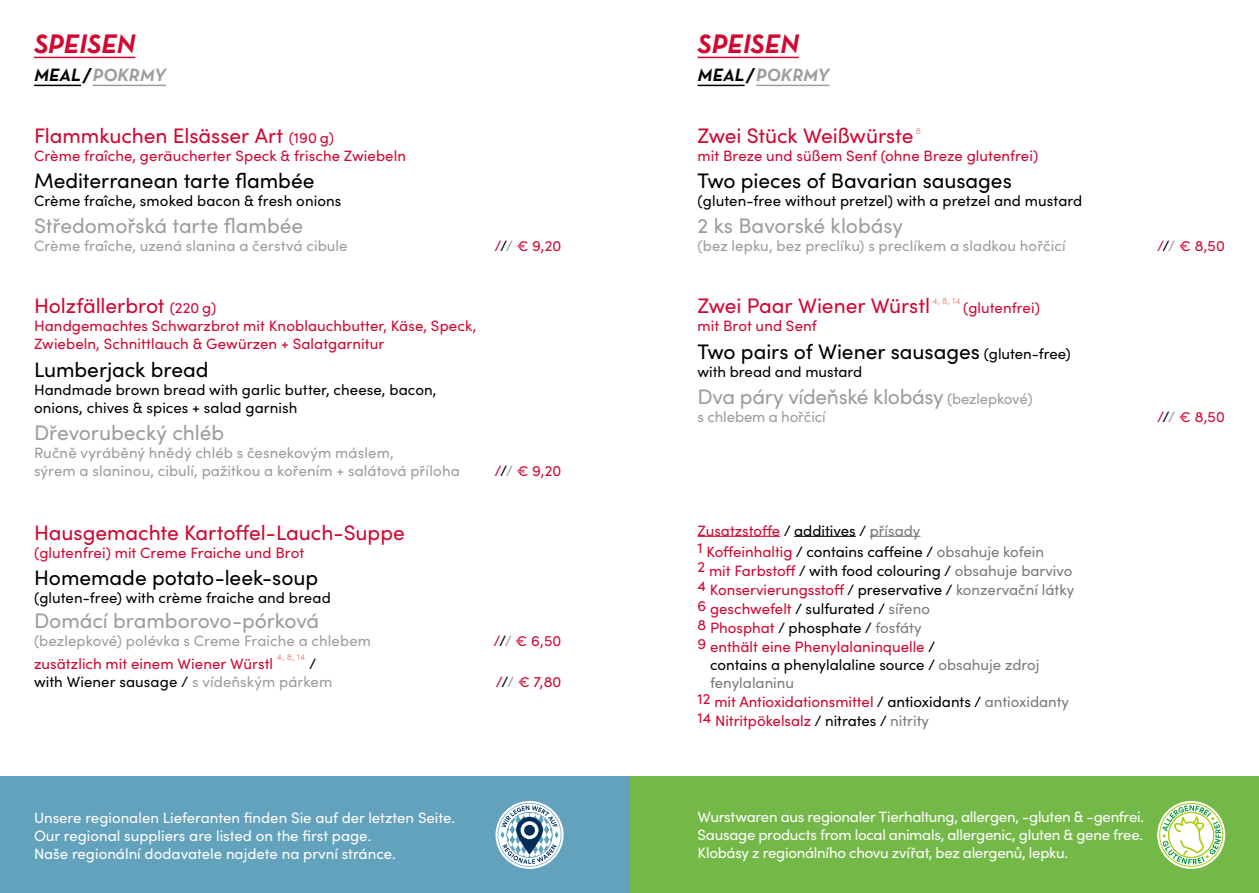
<style>
.page{position:relative;width:1259px;height:893px;background:#fff}
.page>*{position:absolute;margin:0;border:0;box-sizing:border-box;transform-origin:0 0}
.t1{font:27px "Neutra Text Bold Italic Alt";color:#d00832}
.t2{font:21px "Sofia Pro";letter-spacing:-.005em;color:#000}
.t3{font:21px "Sofia Pro";letter-spacing:-.005em;color:#d00832}
.t4{font:21px "Sofia Pro";letter-spacing:-.005em;color:#9d9d9c}
.t5{font:18px "Neutra Text Bold Italic Alt";color:#9d9d9c}
.t6{font:15px/18px "Sofia Pro";color:#d00832}
.t7{font:15px/18px "Sofia Pro";color:#000}
.t8{font:15px/18px "Sofia Pro";color:#fff;text-align:justify}
.t9{font:15px/18px "Sofia Pro";letter-spacing:.005em;color:#9d9d9c}
.t10{font:15px "Sofia Pro";color:#7c7b7b}
.t11{font:9px "Sofia Pro";color:#e9958c}
.s1{color:#000}
.s2{font-size:15px}
.s3{color:#9d9d9c}
.s4{color:#d00832}
.s5{color:#7c7b7b}
</style>
<div class="page">
<div style="left:0;top:777px;width:629px;height:116px;background:#63a2bc"></div>
<div style="left:629px;top:777px;width:630px;height:116px;background:#74b848"></div>
<svg style="left:1157px;top:801px;width:68px;height:68px"></svg>
<svg style="left:1159px;top:803px;width:64px;height:64px;background:#c8e3b1"></svg>
<div style="left:1168px;top:812px;width:46px;height:46px;border:1px solid #afca0b;border-radius:50%"></div>
<svg style="left:495px;top:801px;width:68px;height:68px"></svg>
<svg style="left:497px;top:803px;width:64px;height:64px"></svg>
<hr style="left:697px;top:57px;width:102px;height:1px;background:#d00832">
<hr style="left:697px;top:85px;width:47px;height:1px;background:#000">
<hr style="left:756px;top:85px;width:73px;height:1px;background:#9d9d9c">
<hr style="left:34px;top:57px;width:101px;height:1px;background:#d00832">
<hr style="left:34px;top:85px;width:47px;height:1px;background:#000">
<hr style="left:93px;top:85px;width:73px;height:1px;background:#9d9d9c">
<hr style="left:697px;top:536px;width:83px;height:1px;background:#d00832">
<hr style="left:794px;top:536px;width:62px;height:1px;background:#000">
<hr style="left:869px;top:536px;width:51px;height:1px;background:#7c7b7b">
<h1 class="t1" style="left:34px;top:27px;width:103px">SPEISEN</h1>
<p class="t5" style="left:34px;top:64px;width:133px"><span class="s1">MEAL /</span> POKRMY</p>
<h2 class="t3" style="left:34px;top:120px;width:302px">Flammkuchen Elsässer Art <span class="s2">(190 g)</span></h2>
<p class="t6" style="left:34px;top:146px;width:373px">Crème fraîche, geräucherter Speck &amp; frische Zwiebeln</p>
<h2 class="t2" style="left:34px;top:165px;width:282px">Mediterranean tarte flambée</h2>
<p class="t7" style="left:34px;top:191px;width:309px">Crème fraîche, smoked bacon &amp; fresh onions</p>
<h2 class="t4" style="left:34px;top:211px;width:271px">Středomořská tarte flambée</h2>
<p class="t9" style="left:34px;top:236px;width:315px">Crème fraîche, uzená slanina a čerstvá cibule</p>
<p class="t6" style="left:494px;top:236px;width:68px">/<span class="s1">/</span><span class="s3">/</span> € 9,20</p>
<h2 class="t3" style="left:34px;top:291px;width:184px">Holzfällerbrot <span class="s2">(220 g)</span></h2>
<p class="t6" style="left:34px;top:316px;width:444px">Handgemachtes Schwarzbrot mit Knoblauchbutter, Käse, Speck,<br>Zwiebeln, Schnittlauch &amp; Gewürzen + Salatgarnitur</p>
<h2 class="t2" style="left:34px;top:354px;width:176px">Lumberjack bread</h2>
<p class="t7" style="left:34px;top:380px;width:404px">Handmade brown bread with garlic butter, cheese, bacon, onions, chives &amp; spices + salad garnish</p>
<h2 class="t4" style="left:34px;top:417px;width:192px">Dřevorubecký chléb</h2>
<p class="t9" style="left:34px;top:443px;width:427px">Ručně vyráběný hnědý chléb s česnekovým máslem,<br>sýrem a slaninou, cibulí, pažitkou a kořením + salátová příloha</p>
<p class="t6" style="left:494px;top:461px;width:68px">/<span class="s1">/</span><span class="s3">/</span> € 9,20</p>
<h2 class="t3" style="left:34px;top:517px;width:372px">Hausgemachte Kartoffel-Lauch-Suppe</h2>
<p class="t6" style="left:34px;top:543px;width:272px">(glutenfrei) mit Creme Fraiche und Brot</p>
<h2 class="t2" style="left:34px;top:562px;width:286px">Homemade potato-leek-soup</h2>
<p class="t7" style="left:34px;top:588px;width:298px">(gluten-free) with crème fraiche and bread</p>
<h2 class="t4" style="left:34px;top:606px;width:287px">Domácí bramborovo-pórková</h2>
<p class="t9" style="left:34px;top:631px;width:338px">(bezlepkové) polévka s Creme Fraiche a chlebem</p>
<p class="t6" style="left:493px;top:631px;width:69px">/<span class="s1">/</span><span class="s3">/</span> € 6,50</p>
<p class="t6" style="left:34px;top:654px;width:241px">zusätzlich mit einem Wiener Würstl</p>
<p class="t11" style="left:277px;top:650px;width:30px">4, 8, 14</p>
<p class="t7" style="left:34px;top:654px;width:300px;text-indent:275px">/ with Wiener sausage / <span class="s3">s vídeňským párkem</span></p>
<p class="t6" style="left:496px;top:672px;width:67px">/<span class="s1">/</span><span class="s3">/</span> € 7,80</p>
<p class="t8" style="left:34px;top:808px;width:423px;text-align:left">Unsere regionalen Lieferanten finden Sie auf der letzten Seite.<br>Our regional suppliers are listed on the first page.<br>Naše regionální dodavatele najdete na první stránce.</p>
<h1 class="t1" style="left:697px;top:27px;width:103px">SPEISEN</h1>
<p class="t5" style="left:697px;top:64px;width:133px"><span class="s1">MEAL /</span> POKRMY</p>
<h2 class="t3" style="left:697px;top:120px;width:217px">Zwei Stück Weißwürste</h2>
<p class="t11" style="left:916px;top:124px;width:7px">8</p>
<p class="t6" style="left:697px;top:146px;width:342px">mit Breze und süßem Senf (ohne Breze glutenfrei)</p>
<h2 class="t2" style="left:697px;top:165px;width:316px">Two pieces of Bavarian sausages</h2>
<p class="t7" style="left:697px;top:191px;width:386px">(gluten-free without pretzel) with a pretzel and mustard</p>
<h2 class="t4" style="left:697px;top:211px;width:207px">2 ks Bavorské klobásy</h2>
<p class="t9" style="left:697px;top:236px;width:369px">(bez lepku, bez preclíku) s preclíkem a sladkou hořčicí</p>
<p class="t6" style="left:1157px;top:236px;width:69px">/<span class="s1">/</span><span class="s3">/</span> € 8,50</p>
<h2 class="t3" style="left:697px;top:291px;width:234px">Zwei Paar Wiener Würstl</h2>
<p class="t11" style="left:932px;top:295px;width:30px">4, 8, 14</p>
<p class="t6" style="left:963px;top:298px;width:78px">(glutenfrei)</p>
<p class="t6" style="left:697px;top:316px;width:121px">mit Brot und Senf</p>
<h2 class="t2" style="left:697px;top:336px;width:374px">Two pairs of Wiener sausages <span class="s2">(gluten-free)</span></h2>
<p class="t7" style="left:697px;top:362px;width:166px">with bread and mustard</p>
<h2 class="t4" style="left:697px;top:381px;width:337px">Dva páry vídeňské klobásy <span class="s2">(bezlepkové)</span></h2>
<p class="t9" style="left:697px;top:407px;width:130px">s chlebem a hořčicí</p>
<p class="t6" style="left:1157px;top:407px;width:69px">/<span class="s1">/</span><span class="s3">/</span> € 8,50</p>
<p class="t7" style="left:697px;top:519px;width:348px;line-height:21.5px"><span class="s4">Zusatzstoffe</span> / additives / <span class="s5">přísady<br></span><sup>1</sup> <span class="s4">Koffeinhaltig</span> / contains caffeine / <span class="s5">obsahuje kofein</span></p>
<p class="t7" style="left:697px;top:561px;width:376px"><sup>2</sup> <span class="s4">mit Farbstoff</span> / with food colouring / <span class="s5">obsahuje barvivo</span></p>
<p class="t6" style="left:697px;top:580px;width:378px">4 Konservierungsstoff <span class="s1">/ preservative /</span> <span class="s5">konzervační látky</span></p>
<p class="t6" style="left:697px;top:599px;width:234px">6 geschwefelt <span class="s1">/ sulfurated /</span> <span class="s5">sířeno</span></p>
<p class="t7" style="left:697px;top:618px;width:225px"><sup>8</sup> <span class="s4">Phosphat</span> / phosphate / <span class="s5">fosfáty</span></p>
<p class="t6" style="left:697px;top:637px;width:239px">9 enthält eine Phenylalaninquelle <span class="s1">/</span></p>
<p class="t7" style="left:710px;top:655px;width:331px">contains a phenylalaline source / <span class="s5">obsahuje zdroj</span></p>
<p class="t10" style="left:710px;top:672px;width:85px">fenylalaninu</p>
<p class="t6" style="left:697px;top:692px;width:373px">12 mit Antioxidationsmittel <span class="s1">/ antioxidants /</span> <span class="s5">antioxidanty</span></p>
<p class="t6" style="left:697px;top:711px;width:233px">14 Nitritpökelsalz <span class="s1">/ nitrates /</span> <span class="s5">nitrity</span></p>
<p class="t8" style="left:697px;top:807px;width:448px">Wurstwaren aus regionaler Tierhaltung, allergen, -gluten &amp; -genfrei.<br>Sausage products from local animals, allergenic, gluten &amp; gene free.<br>Klobásy z regionálního chovu zvířat, bez alergenů, lepku.</p>
</div>
